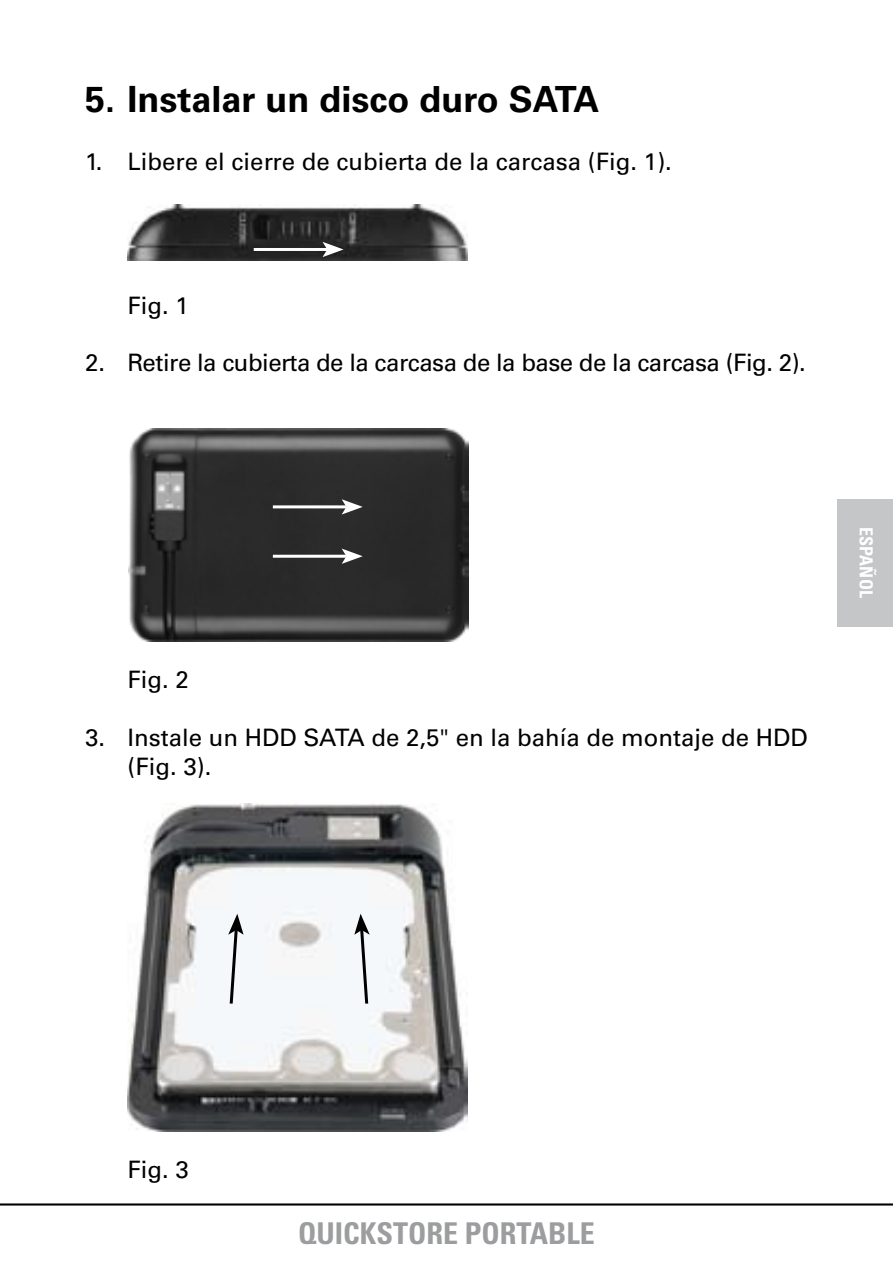
<style>
.page{position:relative;width:893px;height:1263px;background:#fff}
.page>*{position:absolute;margin:0;border:0;box-sizing:border-box;transform-origin:0 0}
.t1{font:700 36px "Univers";color:#000}
.t2{font:700 condensed 30px "Univers";color:#9c9d9f}
.t3{font:24px/28.8px "Univers";color:#000}
.t4{font:24px "Univers";letter-spacing:-.02em;color:#000}
.t5{font:700 condensed 18px "Univers";color:#fff}
</style>
<div class="page">
<hr style="left:0;top:1203px;width:893px;height:2px;background:#000">
<img style="left:128px;top:205px;width:340px;height:55px">
<img style="left:128px;top:428px;width:340px;height:213px">
<img style="left:128px;top:803px;width:340px;height:329px">
<div style="left:837px;top:499px;width:56px;height:127px;background:#c5c6c8"></div>
<hr style="left:254px;top:248px;width:73px;height:3px;background:#fff">
<svg style="left:323px;top:242px;width:21px;height:15px"></svg>
<hr style="left:273px;top:505px;width:73px;height:3px;background:#fff">
<svg style="left:342px;top:499px;width:21px;height:15px"></svg>
<hr style="left:273px;top:555px;width:73px;height:3px;background:#fff">
<svg style="left:342px;top:549px;width:21px;height:15px"></svg>
<svg style="left:353px;top:914px;width:17px;height:92px"></svg>
<svg style="left:228px;top:914px;width:17px;height:92px"></svg>
<h1 class="t1" style="left:85px;top:78px;width:516px">5. Instalar un disco duro SATA</h1>
<p class="t3" style="left:85px;top:147px;width:588px">1. Libere el cierre de cubierta de la carcasa (Fig. 1).</p>
<p class="t3" style="left:128px;top:291px;width:63px">Fig. 1</p>
<p class="t4" style="left:85px;top:349px;width:722px">2. Retire la cubierta de la carcasa de la base de la carcasa (Fig. 2).</p>
<p class="t3" style="left:128px;top:665px;width:63px">Fig. 2</p>
<p class="t3" style="left:128px;top:723px;width:682px;text-indent:-43px">3. Instale un HDD SATA de 2,5" en la bahía de montaje de HDD (Fig. 3).</p>
<p class="t5" style="left:877px;top:527px;width:72px;rotate:90deg">ESPAÑOL</p>
<p class="t3" style="left:128px;top:1155px;width:63px">Fig. 3</p>
<p class="t2" style="left:298px;top:1215px;width:298px">QUICKSTORE PORTABLE</p>
</div>
